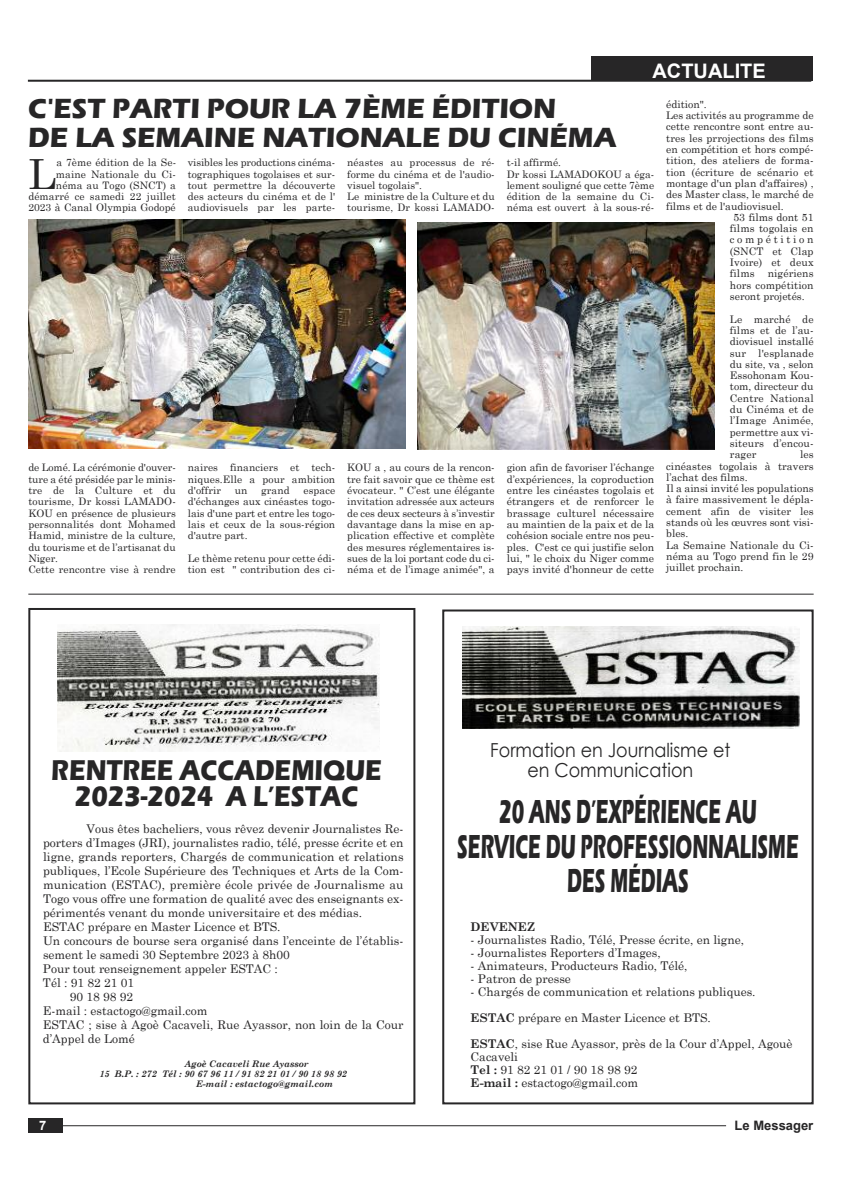
<style>
.page{position:relative;width:842px;height:1191px;background:#fff}
.page>*{position:absolute;margin:0;border:0;box-sizing:border-box;transform-origin:0 0}
.t1{font:41.6px "Century Schoolbook";color:#272627}
.t2{font:700 34.3px/34.3px "Eras ITC";color:#272627;text-align:center;scale:.56 1}
.t3{font:700 29.4px/26.5px "Eras ITC";color:#272627;text-align:center;scale:.86 1}
.t4{font:700 28.6px/28.6px "Eras ITC";color:#272627}
.t5{font:700 20px "Arial";color:#fff}
.t6{font:19.3px/19.3px "Century Gothic";color:#272627;text-align:center;scale:.91 1}
.t7{font:700 13px "Arial";color:#272627}
.t8{font:700 13px "Arial";color:#fff}
.t9{font:12px/26px "Century Schoolbook";color:#272627}
.t10{font:700 12px "Century Schoolbook";color:#272627}
.t11{font:10.5px/11.3px "Century Schoolbook";letter-spacing:.005em;color:#272627;text-align:justify}
.t12{font:10.5px "Century Schoolbook";letter-spacing:.255em;color:#272627}
.t13{font:10.3px/11.3px "Century Schoolbook";letter-spacing:.01em;color:#272627}
.t14{font:italic 700 9px "Century Schoolbook";color:#272627}
.s1{font-size:10.5px}
.s2{font-weight:700}
</style>
<div class="page">
<hr style="left:28px;top:80px;width:783px;height:2px;background:#272627">
<div style="left:591px;top:57px;width:222px;height:24px;background:#272627"></div>
<hr style="left:60px;top:1125px;width:666px;height:1px;background:#272627">
<div style="left:28px;top:1118px;width:35px;height:14px;background:#272627"></div>
<img style="left:28px;top:220px;width:378px;height:229px">
<img style="left:462px;top:626px;width:337px;height:102px">
<div style="left:442px;top:609px;width:372px;height:495px;border:2px solid #272627"></div>
<hr style="left:28px;top:594px;width:786px;height:1px;background:#272627">
<img style="left:417px;top:223px;width:298px;height:226px">
<img style="left:58px;top:624px;width:322px;height:128px">
<div style="left:28px;top:608px;width:387px;height:496px;border:2px solid #272627"></div>
<h3 class="t5" style="left:652px;top:60px;width:115px">ACTUALITE</h3>
<h3 class="t4" style="left:28px;top:94px;width:590px">C'EST PARTI POUR LA 7ÈME ÉDITION<br>DE LA SEMAINE NATIONALE DU CINÉMA</h3>
<p class="t13" style="left:28px;top:157px;width:149px;text-align:right">a 7ème édition de la Se&shy;maine Nationale du Ci&shy;néma au Togo (SNCT) a démarré ce samedi 22 juillet<br>2023 à Canal Olympia Godopé</p>
<h1 class="t1" style="left:28px;top:148px;width:29px">L</h1>
<p class="t13" style="left:188px;top:157px;width:149px;text-align:justify">visibles les productions cinéma&shy;tographiques togolaises et sur&shy;tout permettre la découverte des acteurs du cinéma et de l' audiovisuels par les parte-</p>
<p class="t13" style="left:347px;top:157px;width:149px">néastes au processus de ré&shy;forme du cinéma et de l'audio&shy;visuel togolais".<br>Le ministre de la Culture et du tourisme, Dr kossi LAMADO-</p>
<p class="t13" style="left:507px;top:157px;width:149px">t-il affirmé.<br>Dr kossi LAMADOKOU a éga&shy;lement souligné que cette 7ème édition de la semaine du Ci&shy;néma est ouvert à la sous-ré-</p>
<p class="t13" style="left:28px;top:462px;width:149px">de Lomé. La cérémonie d'ouver&shy;ture a été présidée par le minis&shy;tre de la Culture et du tourisme, Dr kossi LAMADO-<br>KOU en présence de plusieurs personnalités dont Mohamed<br>Hamid, ministre de la culture, du tourisme et de l’artisanat du<br>Niger.<br>Cette rencontre vise à rendre</p>
<p class="t13" style="left:188px;top:462px;width:149px;text-align:justify">naires financiers et tech&shy;niques.Elle a pour ambition d'offrir</p>
<p class="t13" style="left:235px;top:484px;width:14px">un</p>
<p class="t13" style="left:261px;top:484px;width:30px">grand</p>
<p class="t13" style="left:188px;top:484px;width:149px;text-align:justify;text-indent:116px">espace d'échanges aux cinéastes togo&shy;lais d'une part et entre les togo&shy;lais et ceux de la sous-région d'autre part.</p>
<p class="t13" style="left:188px;top:552px;width:149px">Le thème retenu pour cette édi&shy;tion est " contribution des ci-</p>
<p class="t13" style="left:347px;top:462px;width:149px;text-align:justify">KOU a , au cours de la rencon&shy;tre fait savoir que ce thème est évocateur. " C’est une élégante invitation adressée aux acteurs de ces deux secteurs à s’investir davantage dans la mise en ap&shy;plication effective et complète des mesures réglementaires is&shy;sues de la loi portant code du ci&shy;néma et de l’image animée", a</p>
<p class="t13" style="left:507px;top:462px;width:149px">gion afin de favoriser l’échange d’expériences, la <span class="s1">coproduction</span></p>
<p class="t11" style="left:507px;top:484px;width:149px">entre les cinéastes togolais et étrangers et de renforcer le brassage culturel nécessaire au maintien de la paix et de la cohésion sociale entre nos peu&shy;ples. C'est ce qui justifie selon lui, " le choix du Niger comme pays invité d'honneur de cette</p>
<p class="t11" style="left:666px;top:98px;width:42px">édition".</p>
<p class="t11" style="left:666px;top:109px;width:149px">Les activités au programme de</p>
<p class="t11" style="left:666px;top:121px;width:149px">cette rencontre sont entre au-</p>
<p class="t11" style="left:666px;top:132px;width:149px">tres les prrojections des films</p>
<p class="t11" style="left:666px;top:143px;width:149px">en compétition et hors compé-</p>
<p class="t11" style="left:666px;top:155px;width:149px">tition, des ateliers de forma-</p>
<p class="t11" style="left:666px;top:166px;width:149px">tion (écriture de scénario et</p>
<p class="t11" style="left:666px;top:177px;width:149px">montage d'un plan d'affaires) ,</p>
<p class="t11" style="left:666px;top:188px;width:149px">des Master class, le marché de</p>
<p class="t11" style="left:666px;top:200px;width:119px">films et de l'audiovisuel.</p>
<p class="t11" style="left:733px;top:211px;width:82px">53 films dont 51</p>
<p class="t11" style="left:730px;top:222px;width:85px">films togolais en</p>
<p class="t12" style="left:730px;top:233px;width:85px">compétition</p>
<p class="t11" style="left:730px;top:245px;width:85px">(SNCT et Clap</p>
<p class="t11" style="left:730px;top:256px;width:85px">Ivoire) et deux</p>
<p class="t11" style="left:730px;top:268px;width:85px">films nigériens</p>
<p class="t11" style="left:730px;top:279px;width:85px">hors compétition</p>
<p class="t11" style="left:730px;top:290px;width:76px">seront projetés.</p>
<p class="t11" style="left:730px;top:313px;width:85px">Le marché de films et de l’au&shy;diovisuel installé sur l'esplanade du site, va , selon Essohonam Kou&shy;tom, directeur du Centre National du Cinéma et de l’Image Animée, permettre aux vi&shy;siteurs d’encou&shy;rager</p>
<p class="t11" style="left:666px;top:448px;width:149px;text-align:left;text-indent:134px">les cinéastes togolais à travers l’achat des films.<br>Il a ainsi invité les populations à faire massivement le dépla&shy;cement afin de visiter les stands où les œuvres sont visi&shy;bles.<br>La Semaine Nationale du Ci&shy;néma au Togo prend fin le 29 juillet prochain.</p>
<h3 class="t3" style="left:51px;top:756px;width:386px">RENTREE ACCADEMIQUE<br>2023-2024 A L’ESTAC</h3>
<p class="t9" style="left:87px;top:815px;width:318px">Vous êtes bacheliers, vous rêvez devenir Journalistes Re-</p>
<p class="t9" style="left:43px;top:829px;width:362px">porters d’Images (JRI), journalistes radio, télé, presse écrite et en</p>
<p class="t9" style="left:43px;top:843px;width:362px">ligne, grands reporters, Chargés de communication et relations</p>
<p class="t9" style="left:43px;top:857px;width:362px">publiques, l’Ecole Supérieure des Techniques et Arts de la Com-</p>
<p class="t9" style="left:43px;top:871px;width:362px">munication (ESTAC), première école privée de Journalisme au</p>
<p class="t9" style="left:43px;top:885px;width:362px">Togo vous offre une formation de qualité avec des enseignants ex-</p>
<p class="t9" style="left:43px;top:899px;width:321px">périmentés venant du monde universitaire et des médias.</p>
<p class="t9" style="left:43px;top:913px;width:239px">ESTAC prépare en Master Licence et BTS.</p>
<p class="t9" style="left:43px;top:927px;width:362px">Un concours de bourse sera organisé dans l’enceinte de l’établis-</p>
<p class="t9" style="left:43px;top:941px;width:248px">sement le samedi 30 Septembre 2023 à 8h00</p>
<p class="t9" style="left:43px;top:955px;width:236px">Pour tout renseignement appeler ESTAC :</p>
<p class="t9" style="left:43px;top:969px;width:93px">Tél : 91 82 21 01</p>
<p class="t9" style="left:70px;top:983px;width:65px">90 18 98 92</p>
<p class="t9" style="left:43px;top:997px;width:166px">E-mail : estactogo@gmail.com</p>
<p class="t9" style="left:43px;top:1011px;width:362px">ESTAC ; sise à Agoè Cacaveli, Rue Ayassor, non loin de la Cour</p>
<p class="t9" style="left:43px;top:1025px;width:93px">d’Appel de Lomé</p>
<p class="t14" style="left:185px;top:1058px;width:125px">Agoè Cacaveli Rue Ayassor</p>
<p class="t14" style="left:99px;top:1068px;width:249px">15 B.P. : 272 Tél : 90 67 96 11 / 91 82 21 01 / 90 18 98 92</p>
<p class="t14" style="left:196px;top:1078px;width:138px">E-mail : estactogo@gmail.com</p>
<h3 class="t6" style="left:490px;top:740px;width:265px">Formation en Journalisme et en Communication</h3>
<h2 class="t2" style="left:457px;top:795px;width:611px">20 ANS D’EXPÉRIENCE AU<br>SERVICE DU PROFESSIONNALISME<br>DES MÉDIAS</h2>
<p class="t10" style="left:471px;top:919px;width:66px">DEVENEZ</p>
<p class="t9" style="left:471px;top:926px;width:275px">- Journalistes Radio, Télé, Presse écrite, en ligne,</p>
<p class="t9" style="left:471px;top:939px;width:192px">- Journalistes Reporters d’Images,</p>
<p class="t9" style="left:471px;top:952px;width:218px">- Animateurs, Producteurs Radio, Télé,</p>
<p class="t9" style="left:471px;top:965px;width:102px">- Patron de presse</p>
<p class="t9" style="left:471px;top:978px;width:323px">- Chargés de communication et relations publiques.<br><span class="s2">ESTAC</span> prépare en Master Licence et BTS.<br><span class="s2">ESTAC</span>, sise Rue Ayassor, près de la Cour d’Appel, Agouè</p>
<p class="t9" style="left:471px;top:1050px;width:169px;line-height:13px">Cacaveli<br><span class="s2">Tel :</span> 91 82 21 01 / 90 18 98 92<br><span class="s2">E-mail :</span> estactogo@gmail.com</p>
<p class="t8" style="left:39px;top:1117px;width:9px">7</p>
<p class="t7" style="left:735px;top:1118px;width:80px">Le Messager</p>
</div>
